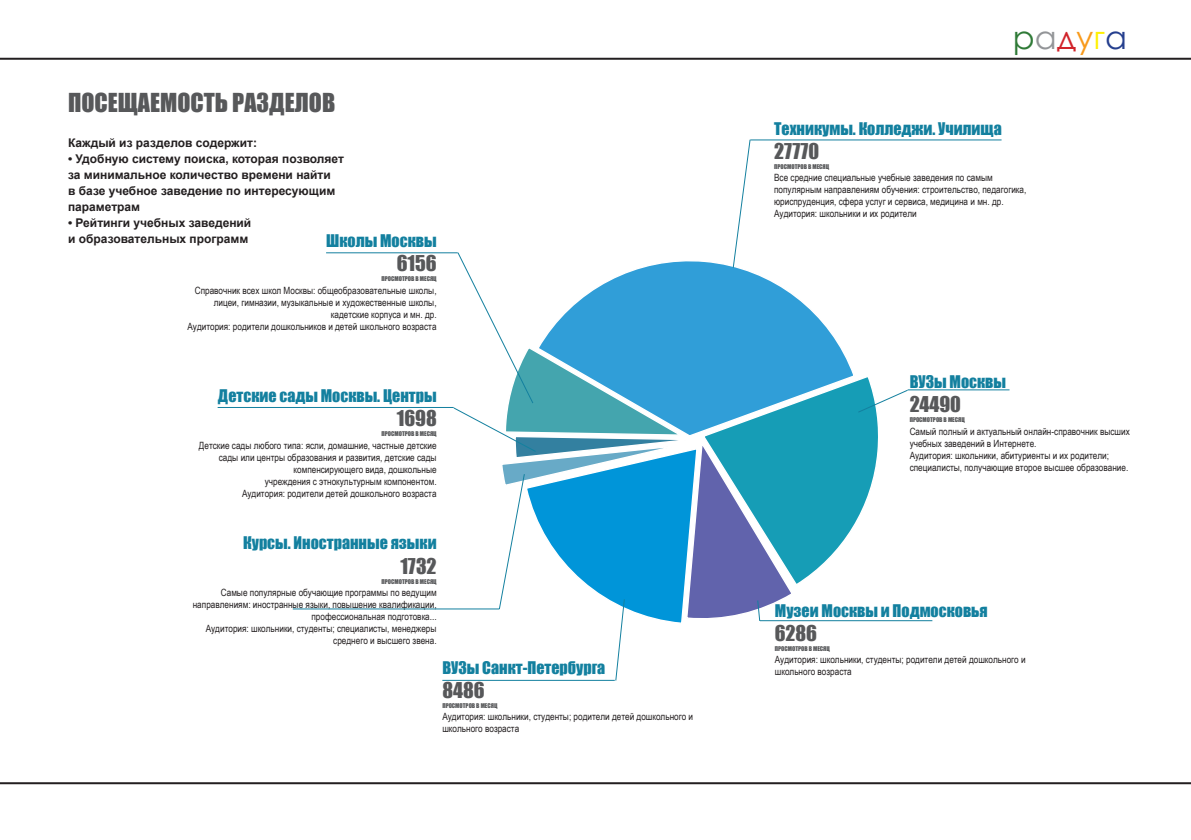
<style>
.page{position:relative;width:1191px;height:840px;background:#fff}
.page>*{position:absolute;margin:0;border:0;box-sizing:border-box;transform-origin:0 0}
.t1{font:32.2px "Century Gothic";color:#2f7a37}
.t2{font:24px "Impact";color:#57585a}
.t3{font:20px "Impact";color:#57585a}
.t4{font:16px "Impact";color:#13809f}
.t5{font:700 12px "Arial";color:#231f20}
.t6{font:10px/12px "Arial Narrow";color:#231f20}
.t7{font:6px "Impact";color:#57585a}
.s1{color:#939598}
.s2{color:#d1232a}
.s3{color:#f89a1c}
.s4{color:#fff101}
.s5{color:#253f8e}
</style>
<div class="page">
<hr style="left:0;top:58px;width:1191px;height:2px;background:#231f20">
<hr style="left:0;top:781px;width:1191px;height:2px;background:#231f20">
<hr style="left:326px;top:252px;width:132px;height:1px;background:#13809f">
<hr style="left:750px;top:139px;width:251px;height:1px;background:#13809f">
<hr style="left:907px;top:389px;width:102px;height:1px;background:#13809f">
<hr style="left:218px;top:407px;width:236px;height:1px;background:#13809f">
<hr style="left:293px;top:608px;width:206px;height:1px;background:#13809f">
<hr style="left:760px;top:620px;width:172px;height:1px;background:#13809f">
<hr style="left:442px;top:679px;width:173px;height:1px;background:#13809f">
<svg style="left:453px;top:139px;width:455px;height:541px"></svg>
<p class="t2" style="left:68px;top:84px;width:269px">ПОСЕЩАЕМОСТЬ РАЗДЕЛОВ</p>
<p class="t5" style="left:68px;top:135px;width:190px">Каждый из разделов содержит:</p>
<p class="t5" style="left:68px;top:151px;width:277px">• Удобную систему поиска, которая позволяет</p>
<p class="t5" style="left:68px;top:167px;width:264px">за минимальное количество времени найти</p>
<p class="t5" style="left:68px;top:183px;width:269px">в базе учебное заведение по интересующим</p>
<p class="t5" style="left:68px;top:199px;width:74px">параметрам</p>
<p class="t5" style="left:68px;top:215px;width:185px">• Рейтинги учебных заведений</p>
<p class="t5" style="left:68px;top:231px;width:182px">и образовательных программ</p>
<p class="t4" style="left:326px;top:228px;width:112px">Школы Москвы</p>
<p class="t3" style="left:397px;top:248px;width:42px">6156</p>
<p class="t7" style="left:381px;top:274px;width:57px">ПРОСМОТРОВ В МЕСЯЦ</p>
<p class="t6" style="left:195px;top:284px;width:243px">Справочник всех школ Москвы: общеобразовательные школы,</p>
<p class="t6" style="left:214px;top:296px;width:224px">лицеи, гимназии, музыкальные и художественные школы,</p>
<p class="t6" style="left:331px;top:308px;width:107px">кадетские корпуса и мн. др.</p>
<p class="t6" style="left:187px;top:320px;width:251px">Аудитория: родители дошкольников и детей школьного возраста</p>
<p class="t4" style="left:218px;top:383px;width:220px">Детские сады Москвы. Центры</p>
<p class="t3" style="left:397px;top:402px;width:41px">1698</p>
<p class="t7" style="left:381px;top:429px;width:57px">ПРОСМОТРОВ В МЕСЯЦ</p>
<p class="t6" style="left:199px;top:438px;width:239px;text-align:right">Детские сады любого типа: ясли, домашние, частные детские сады или центры образования и развития, детские сады</p>
<p class="t6" style="left:293px;top:462px;width:145px">компенсирующего вида, дошкольные</p>
<p class="t6" style="left:265px;top:474px;width:173px">учреждения с этнокультурным компонентом.</p>
<p class="t6" style="left:242px;top:486px;width:196px">Аудитория: родители детей дошкольного возраста</p>
<p class="t4" style="left:243px;top:530px;width:195px">Курсы. Иностранные языки</p>
<p class="t3" style="left:400px;top:549px;width:38px">1732</p>
<p class="t7" style="left:381px;top:576px;width:57px">ПРОСМОТРОВ В МЕСЯЦ</p>
<p class="t6" style="left:193px;top:585px;width:245px;text-align:right">Cамые популярные обучающие программы по ведущим направлениям: иностранные языки, повышение квалификации, профессиональная подготовка...</p>
<p class="t6" style="left:206px;top:621px;width:232px;text-align:right">Аудитория: школьники, студенты; специалисты, менеджеры среднего и высшего звена.</p>
<p class="t4" style="left:442px;top:654px;width:164px">ВУЗы Санкт-Петербурга</p>
<p class="t3" style="left:442px;top:674px;width:44px">8486</p>
<p class="t7" style="left:442px;top:700px;width:57px">ПРОСМОТРОВ В МЕСЯЦ</p>
<p class="t6" style="left:442px;top:710px;width:252px">Аудитория: школьники, студенты; родители детей дошкольного и школьного возраста</p>
<h1 class="t1" style="left:1013px;top:15px;width:116px">р<span class="s1">а</span><span class="s2">д</span><span class="s3">у</span><span class="s4">г</span><span class="s5">а</span></h1>
<p class="t4" style="left:774px;top:116px;width:229px">Техникумы. Колледжи. Училища</p>
<p class="t3" style="left:774px;top:135px;width:46px">27770</p>
<p class="t7" style="left:774px;top:162px;width:57px">ПРОСМОТРОВ В МЕСЯЦ</p>
<p class="t6" style="left:774px;top:171px;width:220px">Все средние специальные учебные заведения по самым</p>
<p class="t6" style="left:774px;top:183px;width:254px">популярным направлениям обучения: строительство, педагогика, юриспруденция, сфера услуг и сервиса, медицина и мн. др.</p>
<p class="t6" style="left:774px;top:207px;width:144px">Аудитория: школьники и их родители</p>
<p class="t4" style="left:909px;top:369px;width:98px">ВУЗы Москвы</p>
<p class="t3" style="left:909px;top:388px;width:53px">24490</p>
<p class="t7" style="left:909px;top:415px;width:57px">ПРОСМОТРОВ В МЕСЯЦ</p>
<p class="t6" style="left:909px;top:425px;width:222px">Самый полный и актуальный онлайн-справочник высших учебных заведений в Интернете.</p>
<p class="t6" style="left:909px;top:449px;width:220px">Аудитория: школьники, абитуриенты и их родители; специалисты, получающие второе высшее образование.</p>
<p class="t4" style="left:775px;top:597px;width:214px">Музеи Москвы и Подмосковья</p>
<p class="t3" style="left:775px;top:616px;width:44px">6286</p>
<p class="t7" style="left:775px;top:643px;width:57px">ПРОСМОТРОВ В МЕСЯЦ</p>
<p class="t6" style="left:775px;top:652px;width:252px">Аудитория: школьники, студенты; родители детей дошкольного и школьного возраста</p>
</div>
